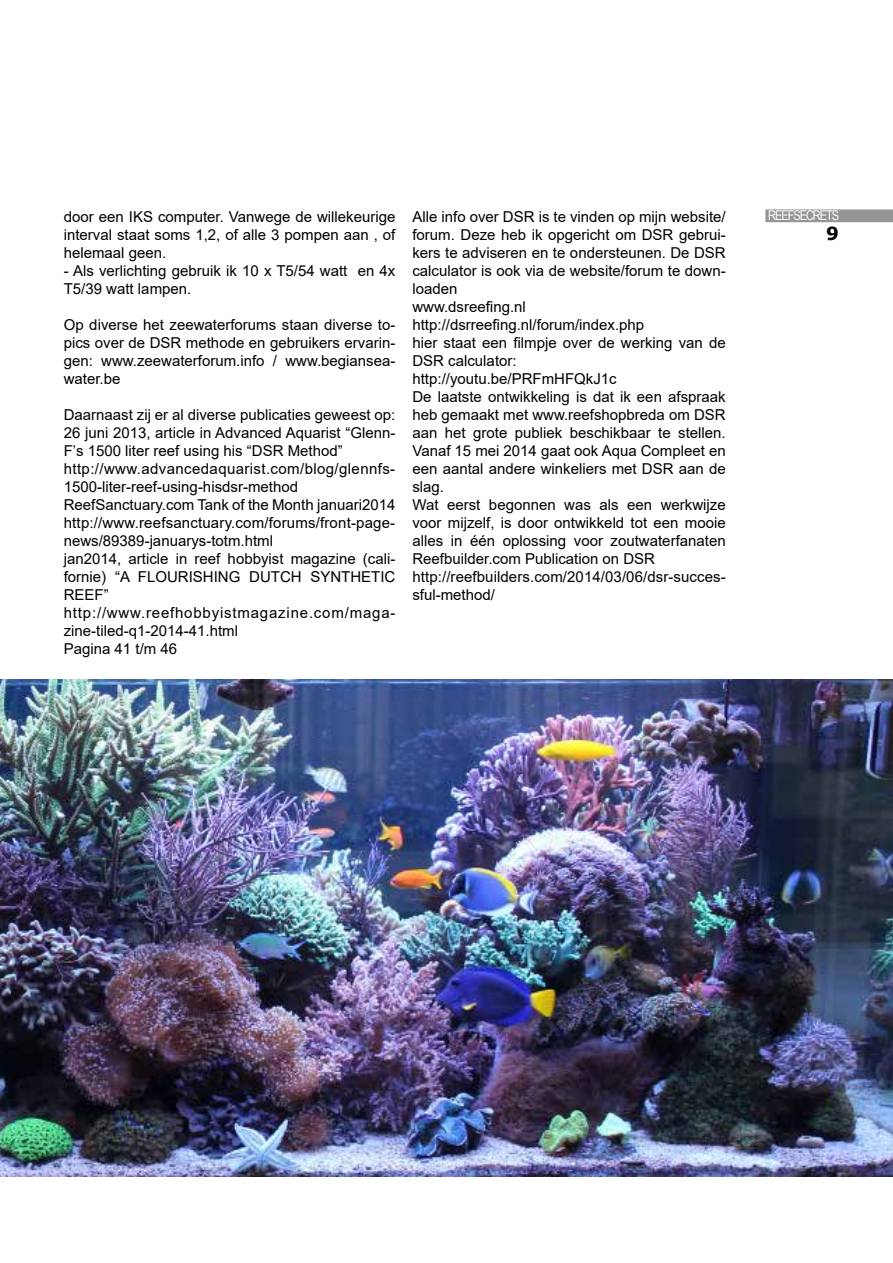
<style>
.page{position:relative;width:893px;height:1263px;background:#fff}
.page>*{position:absolute;margin:0;border:0;box-sizing:border-box;transform-origin:0 0}
.t1{font:700 18px "Verdana";color:#000}
.t2{font:15px/18px "Arial";color:#000}
.t3{font:13.5px "Arial Narrow";letter-spacing:-.08em;color:#fff}
</style>
<div class="page">
<div style="left:765px;top:209px;width:128px;height:13px;background:#939598"></div>
<img style="left:0;top:679px;width:893px;height:498px">
<p class="t2" style="left:64px;top:208px;width:333px;text-align:justify">door een IKS computer. Vanwege de willekeurige interval staat soms 1,2, of alle 3 pompen aan , of helemaal geen.</p>
<p class="t2" style="left:64px;top:262px;width:333px">- Als verlichting gebruik ik 10 x T5/54 watt en 4x<br>T5/39 watt lampen.</p>
<p class="t2" style="left:64px;top:316px;width:333px;text-align:justify">Op diverse het zeewaterforums staan diverse to&shy;pics over de DSR methode en gebruikers ervarin&shy;gen: www.zeewaterforum.info / www.begiansea&shy;water.be</p>
<p class="t2" style="left:64px;top:406px;width:333px">Daarnaast zij er al diverse publicaties geweest op:<br>26 juni 2013, article in Advanced Aquarist “Glenn-F’s 1500 liter reef using his “DSR Method” http://www.advancedaquarist.com/blog/glennfs-1500-liter-reef-using-hisdsr-method ReefSanctuary.com Tank of the Month januari2014 http://www.reefsanctuary.com/forums/front-page&shy;news/89389-januarys-totm.html<br>jan2014, article in reef hobbyist magazine (cali&shy;fornie) “A FLOURISHING DUTCH SYNTHETIC REEF” http://www.reefhobbyistmagazine.com/maga&shy;zine-tiled-q1-2014-41.html<br>Pagina 41 t/m 46</p>
<p class="t2" style="left:412px;top:208px;width:315px">Alle info over DSR is te vinden op mijn website/ forum. Deze heb ik opgericht om DSR gebrui&shy;kers te adviseren en te ondersteunen. De DSR calculator is ook via de website/forum te down&shy;loaden<br>www.dsreefing.nl http://dsrreefing.nl/forum/index.php<br>hier staat een filmpje over de werking van de DSR calculator:<br>http://youtu.be/PRFmHFQkJ1c<br>De laatste ontwikkeling is dat ik een afspraak heb gemaakt met www.reefshopbreda om DSR aan het grote publiek beschikbaar te stellen.<br>Vanaf 15 mei 2014 gaat ook Aqua Compleet en een aantal andere winkeliers met DSR aan de slag.<br>Wat eerst begonnen was als een werkwijze voor mijzelf, is door ontwikkeld tot een mooie alles in één oplossing voor zoutwaterfanaten Reefbuilder.com Publication on DSR http://reefbuilders.com/2014/03/06/dsr-succes&shy;sful-method/</p>
<p class="t3" style="left:768px;top:206px;width:73px">REEFSECRETS</p>
<p class="t1" style="left:826px;top:221px;width:14px">9</p>
</div>
